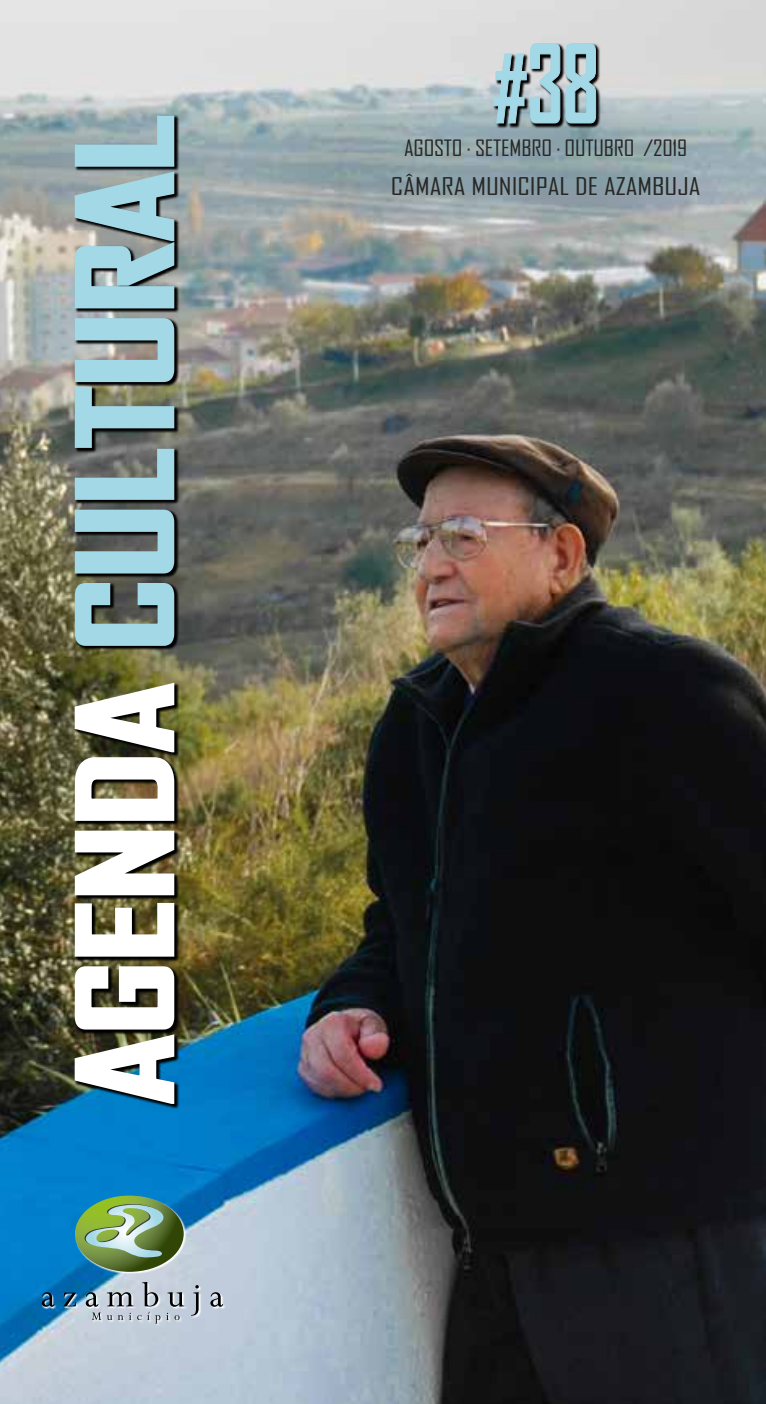
<style>
.page{position:relative;width:766px;height:1404px;background:#fff}
.page>*{position:absolute;margin:0;border:0;box-sizing:border-box;transform-origin:0 0}
.t1{font:700 124.2px "Agency FB";color:#a3d8e7;scale:1.25 1}
.t2{font:700 103.5px "Agency FB";color:#a3d8e7;scale:.76 1}
.t3{font:23.4px "Agency FB";color:#282827;scale:1.25 1}
.t4{font:21.6px "Agency FB";letter-spacing:-.01em;color:#282827;scale:1.11 1}
.s1{color:#fff}
.s2{font-size:90px}
</style>
<div class="page">
<img style="left:0;top:0;width:765px;height:1403px">
<svg style="left:493px;top:43px;width:107px;height:85px"></svg>
<svg style="left:493px;top:43px;width:103px;height:80px;background:#596164"></svg>
<svg style="left:42px;top:1195px;width:183px;height:131px;background:#6ea7ce"></svg>
<svg style="left:42px;top:1291px;width:12px;height:15px"></svg>
<svg style="left:64px;top:1292px;width:12px;height:14px"></svg>
<svg style="left:86px;top:1291px;width:12px;height:15px"></svg>
<svg style="left:167px;top:1291px;width:17px;height:15px"></svg>
<svg style="left:191px;top:1284px;width:8px;height:31px"></svg>
<svg style="left:210px;top:1291px;width:13px;height:15px"></svg>
<svg style="left:92px;top:1312px;width:9px;height:7px"></svg>
<svg style="left:107px;top:1281px;width:53px;height:42px;background:#b1b8c1"></svg>
<svg style="left:166px;top:1312px;width:13px;height:7px"></svg>
<svg style="left:75px;top:1195px;width:109px;height:76px;background:#719b75"></svg>
<img style="left:74px;top:115px;width:105px;height:993px">
<svg style="left:67px;top:679px;width:111px;height:427px"></svg>
<svg style="left:72px;top:316px;width:104px;height:332px;background:#525e5c"></svg>
<svg style="left:71px;top:113px;width:105px;height:197px;background:#66777b"></svg>
<h1 class="t1" style="left:48px;top:1104px;width:793px;rotate:-90deg"><span class="s1">AGENDA</span> CULTURAL</h1>
<h2 class="t2" style="left:492px;top:20px;width:142px"><span class="s2">#</span>38</h2>
<p class="t4" style="left:404px;top:134px;width:256px">AGOSTO · SETEMBRO · OUTUBRO /2019</p>
<p class="t3" style="left:391px;top:172px;width:249px">CÂMARA MUNICIPAL DE AZAMBUJA</p>
</div>
